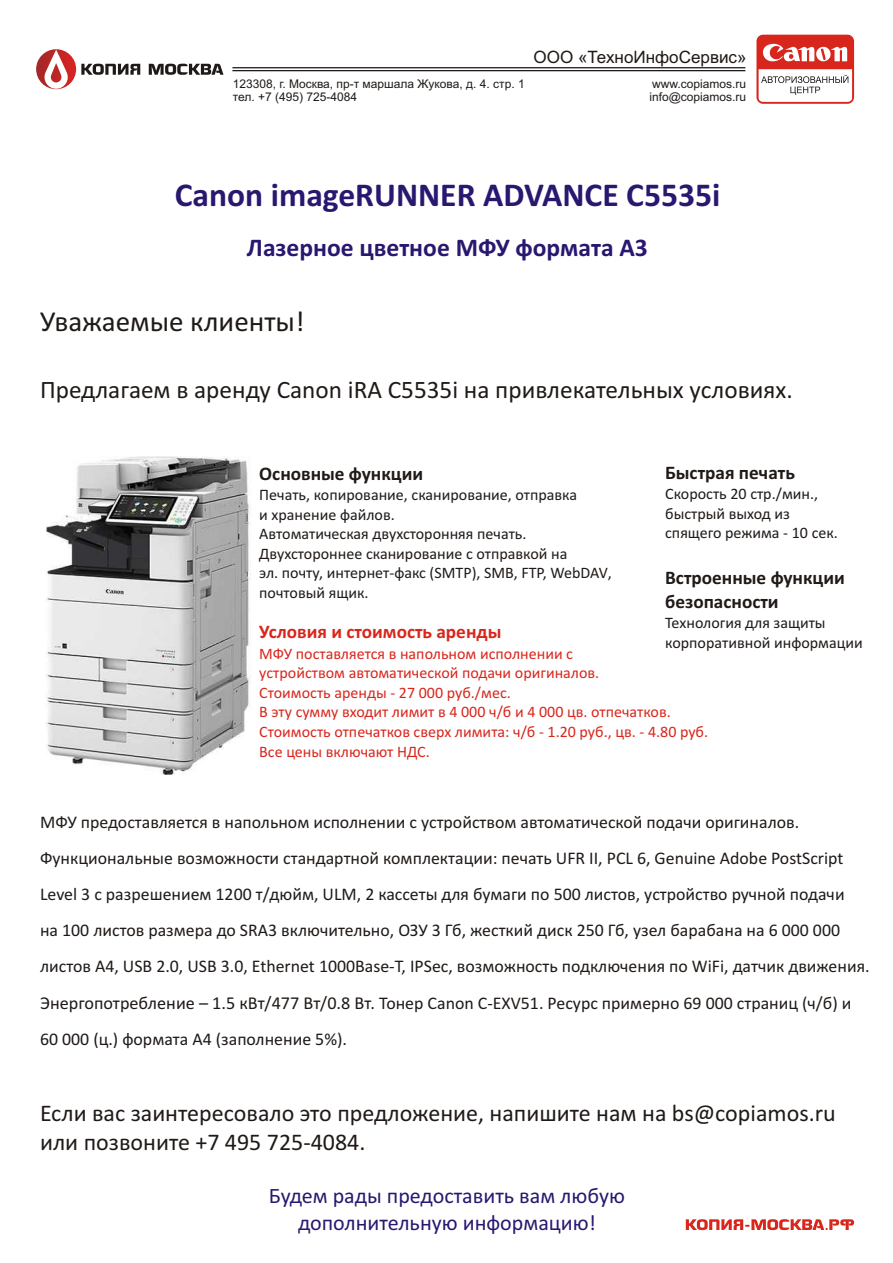
<style>
.page{position:relative;width:893px;height:1263px;background:#fff}
.page>*{position:absolute;margin:0;border:0;box-sizing:border-box;transform-origin:0 0}
.t1{font:700 33.6px "Calibri";color:#291770}
.t2{font:29.1px "Calibri";color:#1f1a17}
.t3{font:700 25.5px "Calibri";color:#291770}
.t4{font:25.2px "Calibri";color:#1f1a17}
.t5{font:24px/29.2px "Calibri";color:#1f1a17}
.t6{font:22.05px/27px "Calibri";color:#291770;text-align:center}
.t7{font:700 19.2px/23.5px "Calibri";color:#1f1a17}
.t8{font:700 19.2px "Calibri";color:#d9261c}
.t9{font:17.85px/36.2px "Calibri";color:#1f1a17}
.t10{font:17.1px "Arial";color:#1f1a17}
.t11{font:16.05px/19.6px "Calibri";color:#1f1a17}
.t12{font:16.05px/19.6px "Calibri";color:#d9261c}
.t13{font:12px/13.4px "Arial";color:#1f1a17}
.s1{font-size:18.15px}
</style>
<div class="page">
<hr style="left:232px;top:70px;width:513px;height:1px;background:#1f1a17">
<hr style="left:232px;top:67px;width:513px;height:1px;background:#1f1a17">
<svg style="left:756px;top:35px;width:98px;height:69px"></svg>
<svg style="left:36px;top:49px;width:187px;height:40px"></svg>
<svg style="left:686px;top:1219px;width:168px;height:11px"></svg>
<img style="left:45px;top:456px;width:206px;height:318px">
<p class="t10" style="left:533px;top:50px;width:215px">ООО «ТехноИнфоСервис»</p>
<p class="t13" style="left:233px;top:78px;width:293px">123308, г. Москва, пр-т маршала Жукова, д. 4. стр. 1 тел. +7 (495) 725-4084</p>
<p class="t13" style="left:649px;top:78px;width:98px">www.copiamos.ru info@copiamos.ru</p>
<h1 class="t1" style="left:175px;top:181px;width:547px">Canon imageRUNNER ADVANCE C5535i</h1>
<h3 class="t3" style="left:247px;top:237px;width:402px">Лазерное цветное МФУ формата A3</h3>
<h2 class="t2" style="left:40px;top:309px;width:266px">Уважаемые клиенты!</h2>
<h3 class="t4" style="left:40px;top:379px;width:754px">Предлагаем в аренду Canon iRA C5535i на привлекательных условиях.</h3>
<p class="t7" style="left:665px;top:462px;width:131px">Быстрая печать</p>
<p class="t11" style="left:665px;top:485px;width:174px">Скорость 20 стр./мин., быстрый выход из спящего режима - 10 сек.</p>
<p class="t7" style="left:259px;top:463px;width:165px">Основные функции</p>
<p class="t11" style="left:259px;top:486px;width:354px">Печать, копирование, сканирование, отправка<br>и хранение файлов.<br>Автоматическая двухсторонняя печать.<br>Двухстороннее сканирование с отправкой на<br>эл. почту, интернет-факс (SMTP), SMB, FTP, WebDAV, почтовый ящик.</p>
<p class="t7" style="left:665px;top:567px;width:181px">Встроенные функции безопасности</p>
<p class="t11" style="left:665px;top:614px;width:199px">Технология для защиты корпоративной информации</p>
<p class="t8" style="left:259px;top:624px;width:244px">Условия и стоимость аренды</p>
<p class="t12" style="left:259px;top:645px;width:450px">МФУ поставляется в напольном исполнении с<br>устройством автоматической подачи оригиналов.<br>Стоимость аренды - 27 000 руб./мес.<br>В эту сумму входит лимит в 4 000 ч/б и 4 000 цв. отпечатков.<br>Стоимость отпечатков сверх лимита: ч/б - 1.20 руб., цв. - 4.80 руб.<br>Все цены включают НДС.</p>
<p class="t9" style="left:40px;top:805px;width:831px">МФУ предоставляется в напольном исполнении с устройством автоматической подачи оригиналов.<br>Функциональные возможности стандартной комплектации: печать UFR II, PCL 6, Genuine Adobe PostScript Level 3 с разрешением 1200 т/дюйм, ULM, 2 кассеты для бумаги по 500 листов, устройство ручной подачи<br>на 100 листов размера до SRA3 включительно, ОЗУ 3 Гб, жесткий диск 250 Гб, узел барабана на 6 000 000 листов А4, USB 2.0, USB 3.0, Ethernet 1000Base-T, IPSec, возможность подключения по WiFi, датчик движения.<br><span class="s1">Энергопотребление – 1.5 кВт/477 Вт/0.8 Вт.</span> Тонер Canon C-EXV51. Ресурс примерно 69 000 страниц (ч/б) и 60 000 (ц.) формата A4 (заполнение 5%).</p>
<h3 class="t5" style="left:40px;top:1100px;width:797px">Если вас заинтересовало это предложение, напишите нам на bs@copiamos.ru или позвоните +7 495 725-4084.</h3>
<p class="t6" style="left:269px;top:1184px;width:358px">Будем рады предоставить вам любую дополнительную информацию!</p>
</div>
